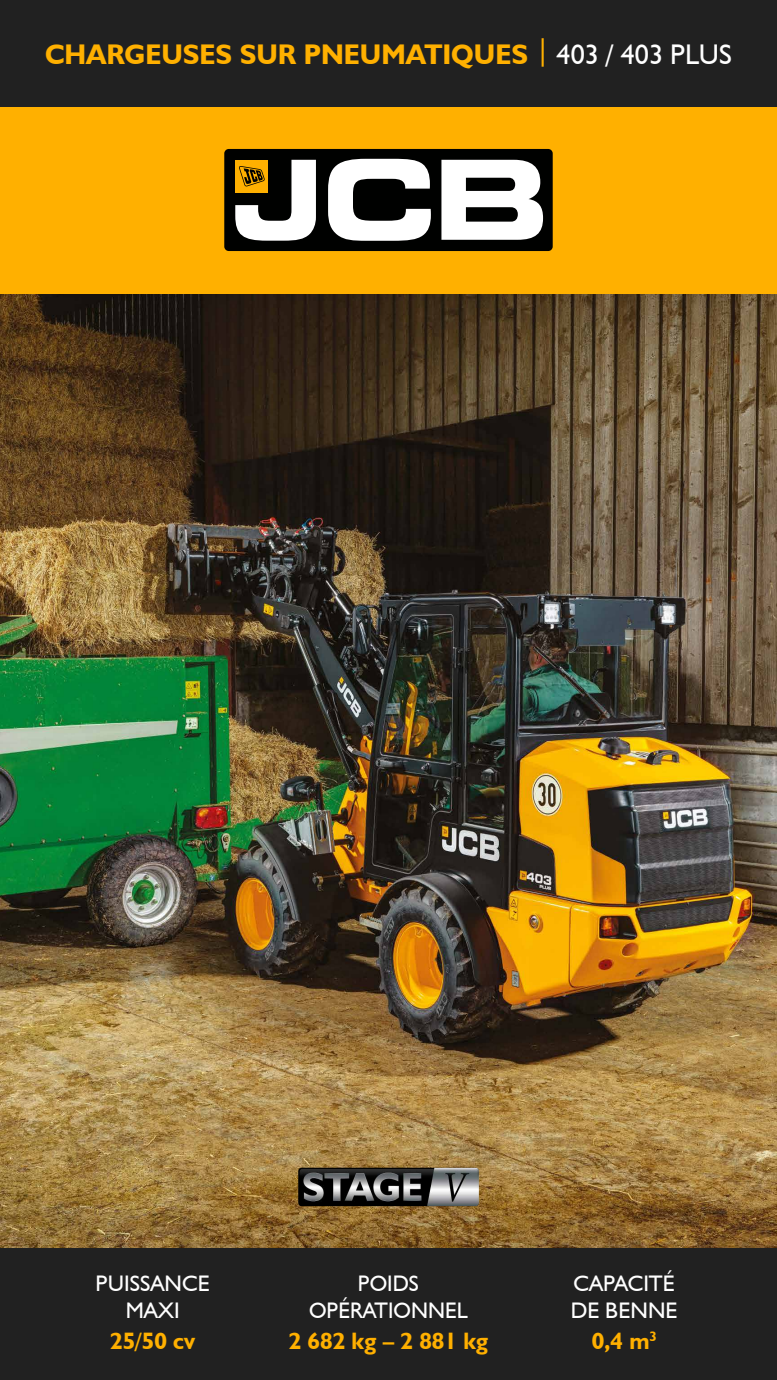
<style>
.page{position:relative;width:777px;height:1380px;background:#fff}
.page>*{position:absolute;margin:0;border:0;box-sizing:border-box;transform-origin:0 0}
.t1{font:700 28.44px "JCB Euro";color:#ffb000}
.t2{font:700 23.75px "JCB Euro";color:#ffb000}
.t3{font:22.5px/27px "JCB Euro Roman";color:#fff;text-align:center}
.s1{font-family:"JCB Euro Roman";font-weight:400}
.s2{font-family:"JCB Euro Roman";font-weight:400;color:#fff}
</style>
<div class="page">
<img style="left:0;top:294px;width:776px;height:954px">
<div style="left:0;top:106px;width:776px;height:188px;background:#ffb000"></div>
<div style="left:0;top:0;width:776px;height:106px;background:#212121"></div>
<div style="left:0;top:1248px;width:776px;height:132px;background:#212121"></div>
<div style="left:224px;top:149px;width:328px;height:102px;background:#000100;border-radius:5px"></div>
<svg style="left:328px;top:159px;width:102px;height:82px"></svg>
<svg style="left:441px;top:160px;width:102px;height:80px"></svg>
<svg style="left:235px;top:160px;width:81px;height:81px"></svg>
<img style="left:294px;top:1164px;width:187px;height:45px">
<p class="t1" style="left:45px;top:36px;width:688px">CHARGEUSES SUR PNEUMATIQUES <span class="s1">|</span> <span class="s2">403 / 403 PLUS</span></p>
<p class="t3" style="left:95px;top:1269px;width:116px">PUISSANCE<br>MAXI</p>
<p class="t2" style="left:110px;top:1326px;width:86px">25/50 cv</p>
<p class="t3" style="left:309px;top:1269px;width:160px">POIDS<br>OPÉRATIONNEL</p>
<p class="t2" style="left:288px;top:1326px;width:201px">2 682 kg – 2 881 kg</p>
<p class="t3" style="left:570px;top:1269px;width:109px;text-align:left">CAPACITÉ<br>DE BENNE</p>
<p class="t2" style="left:591px;top:1326px;width:67px">0,4 m<sup>3</sup></p>
</div>
